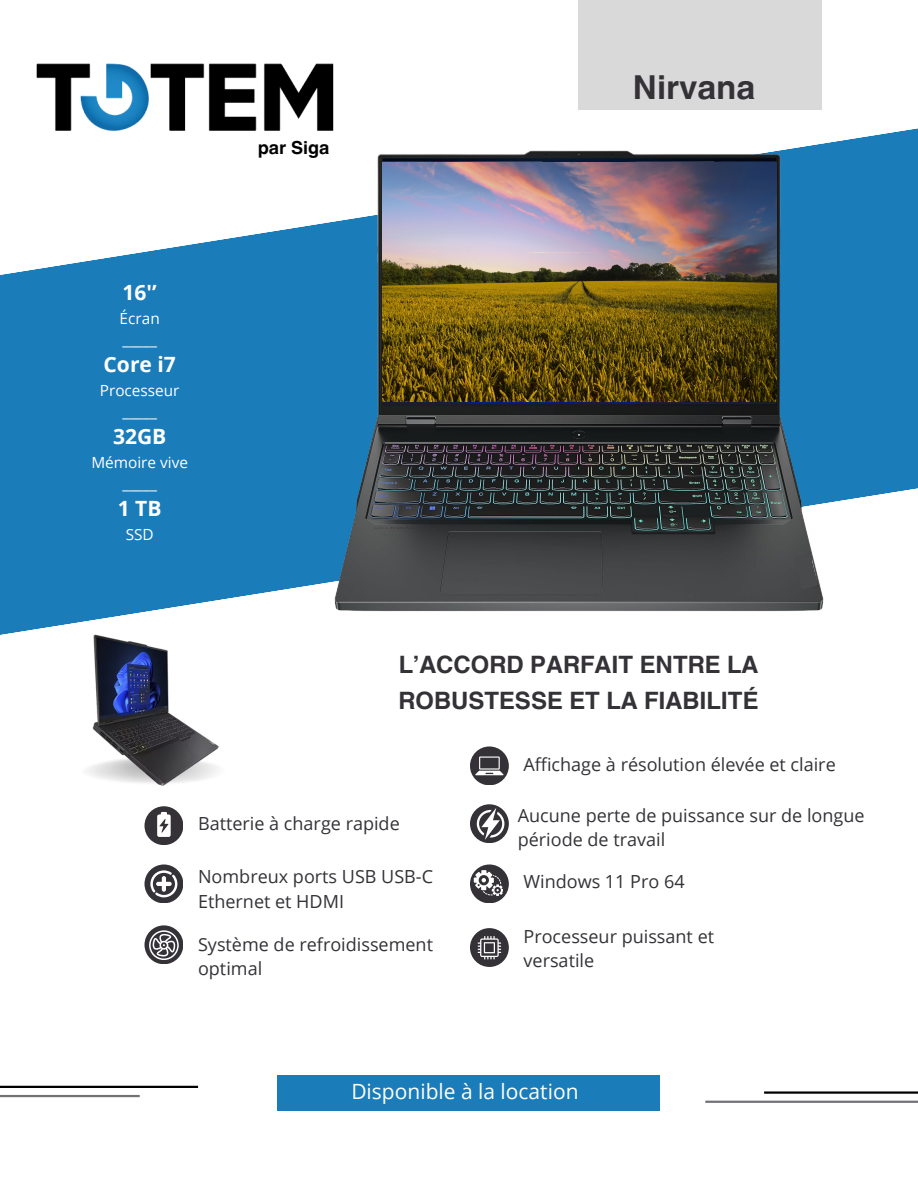
<style>
.page{position:relative;width:918px;height:1188px;background:#fff}
.page>*{position:absolute;margin:0;border:0;box-sizing:border-box;transform-origin:0 0}
.t1{font:700 33px "Helvetica World";color:#343237}
.t2{font:700 24px/36px "Helvetica World";color:#343237}
.t3{font:21px "Open Sans";color:#fff}
.t4{font:700 21px "Open Sans";color:#fff}
.t5{font:18px/24.8px "Open Sans";color:#343237}
.t6{font:700 18px "Helvetica World";color:#000}
.t7{font:15.45px "Open Sans";color:#fff}
</style>
<div class="page">
<svg style="left:0;top:109px;width:918px;height:526px;fill:#1a7cb9"></svg>
<div style="left:579px;top:0;width:243px;height:109px;background:#d9d9d9"></div>
<img style="left:30px;top:63px;width:306px;height:75px">
<div style="left:144px;top:806px;width:39px;height:39px;background:#343237;border-radius:50%"></div>
<div style="left:144px;top:864px;width:39px;height:39px;background:#343237;border-radius:50%"></div>
<div style="left:470px;top:746px;width:39px;height:39px;background:#343237;border-radius:50%"></div>
<svg style="left:475px;top:757px;width:28px;height:18px"></svg>
<div style="left:470px;top:804px;width:39px;height:39px;background:#343237;border-radius:50%"></div>
<hr style="left:0;top:1095px;width:140px;height:2px;background:#727377">
<hr style="left:0;top:1086px;width:198px;height:2px;background:#000">
<hr style="left:705px;top:1101px;width:213px;height:2px;background:#727377">
<hr style="left:764px;top:1091px;width:154px;height:3px;background:#000">
<div style="left:277px;top:1075px;width:383px;height:36px;background:#1a7cb9"></div>
<img style="left:54px;top:630px;width:201px;height:156px">
<svg style="left:150px;top:870px;width:27px;height:27px"></svg>
<svg style="left:156px;top:882px;width:16px;height:4px"></svg>
<hr style="left:162px;top:876px;width:4px;height:16px;background:#fff;border-radius:2px">
<svg style="left:157px;top:812px;width:14px;height:25px"></svg>
<div style="left:470px;top:864px;width:39px;height:39px;background:#343237;border-radius:50%"></div>
<svg style="left:474px;top:870px;width:29px;height:26px"></svg>
<svg style="left:477px;top:808px;width:27px;height:32px"></svg>
<div style="left:470px;top:928px;width:39px;height:39px;background:#343237;border-radius:50%"></div>
<svg style="left:478px;top:936px;width:23px;height:23px"></svg>
<svg style="left:144px;top:925px;width:39px;height:39px"></svg>
<svg style="left:149px;top:930px;width:29px;height:30px"></svg>
<img style="left:334px;top:150px;width:489px;height:475px">
<div style="left:555px;top:404px;width:45px;height:9px;background:#1b1d1c"></div>
<svg style="left:794px;top:553px;width:24px;height:37px"></svg>
<img style="left:383px;top:162px;width:393px;height:240px">
<p class="t6" style="left:258px;top:133px;width:73px">par Siga</p>
<p class="t1" style="left:633px;top:60px;width:124px">Nirvana</p>
<p class="t4" style="left:123px;top:278px;width:36px">16'’</p>
<p class="t7" style="left:120px;top:307px;width:42px">Écran</p>
<p class="t7" style="left:123px;top:328px;width:36px">_____</p>
<p class="t4" style="left:104px;top:350px;width:74px">Core i7</p>
<p class="t7" style="left:100px;top:379px;width:81px">Processeur</p>
<h4 class="t7" style="left:123px;top:400px;width:36px">_____</h4>
<p class="t4" style="left:113px;top:422px;width:55px">32GB</p>
<p class="t7" style="left:91px;top:451px;width:98px">Mémoire vive</p>
<p class="t7" style="left:123px;top:472px;width:36px">_____</p>
<h2 class="t4" style="left:118px;top:494px;width:45px">1 TB</h2>
<p class="t7" style="left:126px;top:523px;width:30px">SSD</p>
<p class="t2" style="left:399px;top:644px;width:362px">L’ACCORD PARFAIT ENTRE LA<br>ROBUSTESSE ET LA FIABILITÉ</p>
<p class="t5" style="left:198px;top:811px;width:203px">Batterie à charge rapide</p>
<p class="t5" style="left:198px;top:864px;width:237px">Nombreux ports USB USB-C<br>Ethernet et HDMI</p>
<h5 class="t5" style="left:198px;top:931px;width:236px">Système de refroidissement optimal</h5>
<p class="t5" style="left:523px;top:752px;width:314px">Affichage à résolution élevée et claire</p>
<p class="t5" style="left:518px;top:802px;width:348px">Aucune perte de puissance sur de longue période de travail</p>
<h5 class="t5" style="left:523px;top:868px;width:163px">Windows 11 Pro 64</h5>
<p class="t5" style="left:524px;top:923px;width:192px">Processeur puissant et versatile</p>
<h5 class="t3" style="left:351px;top:1077px;width:229px">Disponible à la location</h5>
</div>
